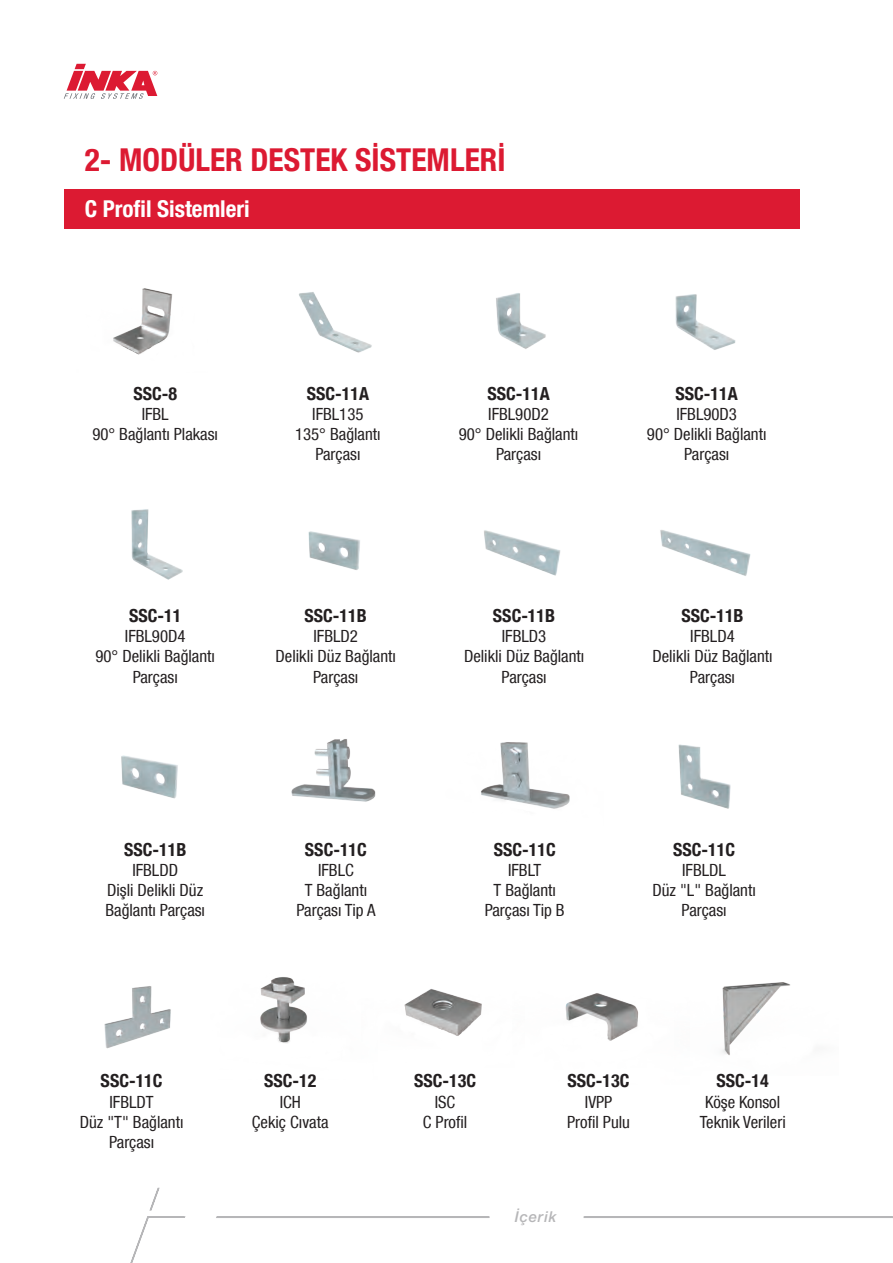
<style>
.page{position:relative;width:893px;height:1263px;background:#fff}
.page>*{position:absolute;margin:0;border:0;box-sizing:border-box;transform-origin:0 0}
.t1{font:700 condensed 31.5px "Helvetica Neue LT Com";color:#dc1a32}
.t2{font:700 condensed 23.1px "Helvetica Neue LT Com";color:#fff}
.t3{font:700 condensed 18px "Helvetica Neue LT Com";color:#231f20}
.t4{font:condensed 16.8px/20.1px "Helvetica Neue LT Com";color:#231f20;text-align:center}
.t5{font:italic 500 15px "Helvetica Neue LT Std";letter-spacing:.05em;color:#b6b6b8}
</style>
<div class="page">
<svg style="left:64px;top:64px;width:93px;height:35px"></svg>
<img style="left:113px;top:288px;width:60px;height:67px">
<img style="left:299px;top:292px;width:73px;height:61px">
<img style="left:496px;top:293px;width:50px;height:56px">
<img style="left:675px;top:294px;width:61px;height:56px">
<img style="left:131px;top:509px;width:52px;height:71px">
<img style="left:308px;top:531px;width:52px;height:39px">
<img style="left:484px;top:530px;width:77px;height:46px">
<img style="left:660px;top:530px;width:91px;height:46px">
<img style="left:121px;top:755px;width:57px;height:44px">
<img style="left:678px;top:744px;width:53px;height:65px">
<img style="left:291px;top:739px;width:85px;height:63px">
<img style="left:481px;top:742px;width:89px;height:67px">
<img style="left:104px;top:986px;width:67px;height:63px">
<img style="left:260px;top:977px;width:47px;height:66px">
<img style="left:404px;top:989px;width:78px;height:47px">
<img style="left:565px;top:993px;width:73px;height:48px">
<img style="left:722px;top:982px;width:68px;height:73px">
<svg style="left:130px;top:1187px;width:56px;height:76px"></svg>
<div style="left:216px;top:1216px;width:274px;height:2px;border:2px solid #b6b6b8"></div>
<div style="left:584px;top:1216px;width:309px;height:2px;border:2px solid #b6b6b8"></div>
<div style="left:64px;top:189px;width:735px;height:39px;background:#dc1a32"></div>
<h1 class="t1" style="left:85px;top:141px;width:422px">2- MODÜLER DESTEK SİSTEMLERİ</h1>
<h2 class="t2" style="left:85px;top:195px;width:167px">C Profil Sistemleri</h2>
<p class="t3" style="left:133px;top:383px;width:45px">SSC-8</p>
<p class="t4" style="left:92px;top:404px;width:127px">IFBL<br>90° Bağlantı Plakası</p>
<p class="t3" style="left:129px;top:605px;width:54px">SSC-11</p>
<p class="t4" style="left:95px;top:626px;width:121px">IFBL90D4<br>90° Delikli Bağlantı<br>Parçası</p>
<p class="t3" style="left:307px;top:383px;width:64px">SSC-11A</p>
<p class="t4" style="left:295px;top:404px;width:87px">IFBL135<br>135° Bağlantı<br>Parçası</p>
<p class="t3" style="left:305px;top:605px;width:64px">SSC-11B</p>
<p class="t4" style="left:276px;top:626px;width:122px">IFBLD2<br>Delikli Düz Bağlantı<br>Parçası</p>
<p class="t3" style="left:487px;top:383px;width:64px">SSC-11A</p>
<p class="t4" style="left:459px;top:404px;width:121px">IFBL90D2<br>90° Delikli Bağlantı<br>Parçası</p>
<p class="t3" style="left:493px;top:605px;width:64px">SSC-11B</p>
<p class="t4" style="left:464px;top:626px;width:122px">IFBLD3<br>Delikli Düz Bağlantı<br>Parçası</p>
<p class="t3" style="left:675px;top:383px;width:64px">SSC-11A</p>
<p class="t4" style="left:647px;top:404px;width:121px">IFBL90D3<br>90° Delikli Bağlantı<br>Parçası</p>
<p class="t3" style="left:681px;top:605px;width:64px">SSC-11B</p>
<p class="t4" style="left:652px;top:626px;width:122px">IFBLD4<br>Delikli Düz Bağlantı<br>Parçası</p>
<p class="t3" style="left:124px;top:838px;width:64px">SSC-11B</p>
<p class="t4" style="left:105px;top:860px;width:101px">IFBLDD<br>Dişli Delikli Düz<br>Bağlantı Parçası</p>
<p class="t3" style="left:305px;top:838px;width:63px">SSC-11C</p>
<p class="t4" style="left:296px;top:860px;width:81px">IFBLC<br>T Bağlantı<br>Parçası Tip A</p>
<p class="t3" style="left:494px;top:838px;width:63px">SSC-11C</p>
<p class="t4" style="left:485px;top:860px;width:81px">IFBLT<br>T Bağlantı<br>Parçası Tip B</p>
<p class="t3" style="left:673px;top:838px;width:63px">SSC-11C</p>
<p class="t4" style="left:652px;top:860px;width:105px">IFBLDL<br>Düz "L" Bağlantı<br>Parçası</p>
<p class="t3" style="left:101px;top:1070px;width:63px">SSC-11C</p>
<p class="t4" style="left:80px;top:1091px;width:105px">IFBLDT<br>Düz "T" Bağlantı<br>Parçası</p>
<p class="t3" style="left:264px;top:1070px;width:54px">SSC-12</p>
<p class="t4" style="left:252px;top:1091px;width:78px">ICH<br>Çekiç Cıvata</p>
<p class="t3" style="left:414px;top:1070px;width:63px">SSC-13C</p>
<p class="t4" style="left:423px;top:1091px;width:46px">ISC<br>C Profil</p>
<p class="t3" style="left:568px;top:1070px;width:63px">SSC-13C</p>
<p class="t4" style="left:567px;top:1091px;width:64px">IVPP<br>Profil Pulu</p>
<p class="t5" style="left:515px;top:1208px;width:43px">İçerik</p>
<p class="t3" style="left:717px;top:1070px;width:54px">SSC-14</p>
<p class="t4" style="left:700px;top:1091px;width:88px">Köşe Konsol<br>Teknik Verileri</p>
</div>
